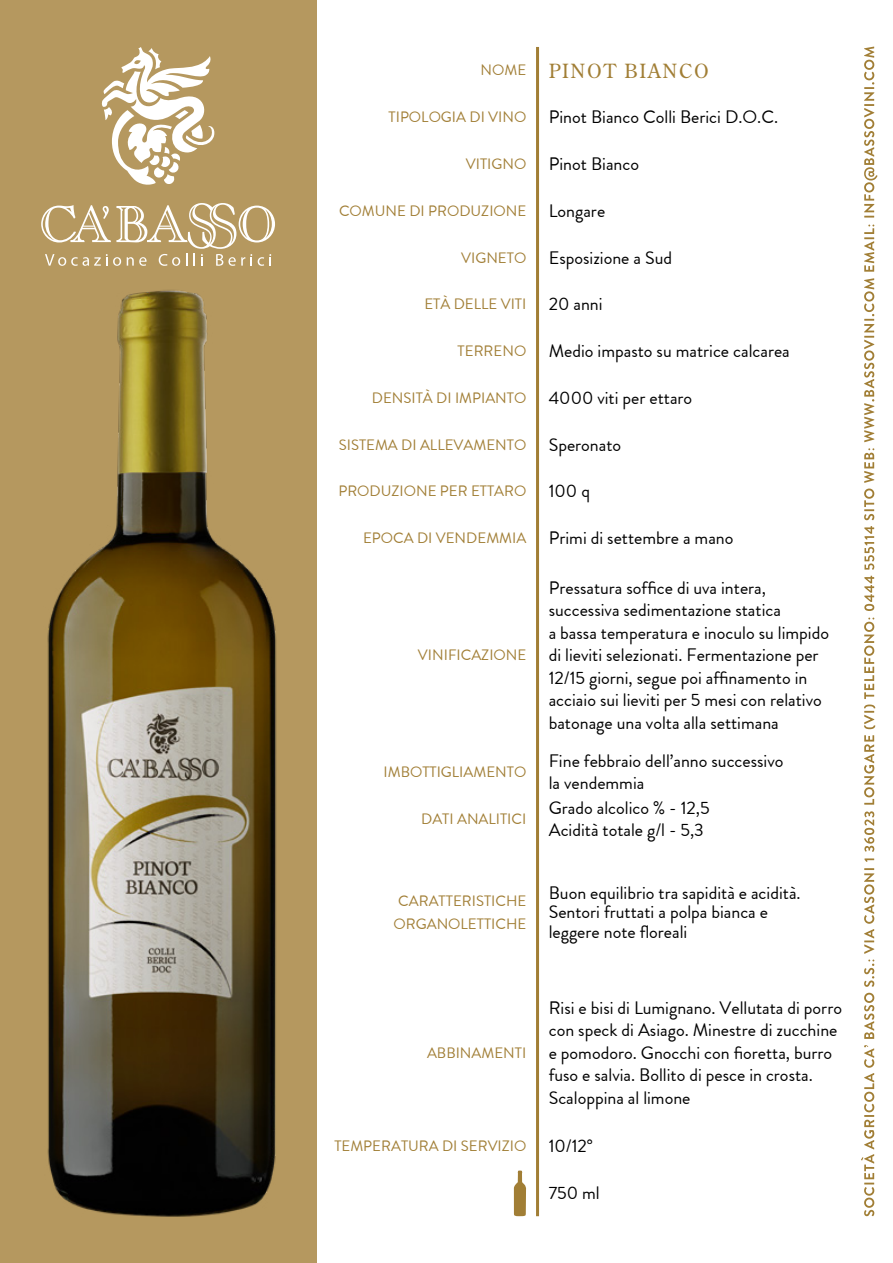
<style>
.page{position:relative;width:893px;height:1263px;background:#fff}
.page>*{position:absolute;margin:0;border:0;box-sizing:border-box;transform-origin:0 0}
.t1{font:19.5px "Century Old Style Std";letter-spacing:.09em;color:#a17e35}
.t2{font:18px/22.5px "Brandon Grotesque";color:#000}
.t3{font:15px/22.5px "Brandon Grotesque";color:#a17e35;text-align:center}
</style>
<div class="page">
<div style="left:0;top:0;width:316px;height:1263px;background:#b5985f"></div>
<img style="left:47px;top:290px;width:230px;height:927px">
<svg style="left:101px;top:47px;width:114px;height:138px"></svg>
<svg style="left:41px;top:203px;width:234px;height:63px"></svg>
<hr style="left:536px;top:47px;width:3px;height:1169px;background:#a17e35">
<svg style="left:861px;top:47px;width:16px;height:1169px"></svg>
<svg style="left:514px;top:1170px;width:12px;height:46px"></svg>
<p class="t3" style="left:481px;top:59px;width:47px">NOME</p>
<p class="t3" style="left:389px;top:106px;width:139px">TIPOLOGIA DI VINO</p>
<p class="t3" style="left:466px;top:153px;width:62px">VITIGNO</p>
<p class="t3" style="left:339px;top:199px;width:189px">COMUNE DI PRODUZIONE</p>
<p class="t3" style="left:461px;top:246px;width:67px">VIGNETO</p>
<p class="t3" style="left:424px;top:293px;width:103px">ETÀ DELLE VITI</p>
<p class="t3" style="left:458px;top:340px;width:70px">TERRENO</p>
<p class="t3" style="left:372px;top:387px;width:156px">DENSITÀ DI IMPIANTO</p>
<p class="t3" style="left:339px;top:433px;width:189px">SISTEMA DI ALLEVAMENTO</p>
<p class="t3" style="left:338px;top:480px;width:189px">PRODUZIONE PER ETTARO</p>
<p class="t3" style="left:363px;top:527px;width:165px">EPOCA DI VENDEMMIA</p>
<p class="t3" style="left:418px;top:644px;width:110px">VINIFICAZIONE</p>
<p class="t3" style="left:383px;top:761px;width:144px">IMBOTTIGLIAMENTO</p>
<p class="t3" style="left:421px;top:807px;width:107px">DATI ANALITICI</p>
<p class="t3" style="left:393px;top:890px;width:134px">CARATTERISTICHE<br>ORGANOLETTICHE</p>
<p class="t1" style="left:549px;top:58px;width:162px">PINOT BIANCO</p>
<p class="t2" style="left:549px;top:106px;width:231px">Pinot Bianco Colli Berici D.O.C.</p>
<p class="t2" style="left:549px;top:153px;width:92px">Pinot Bianco</p>
<p class="t2" style="left:549px;top:199px;width:58px">Longare</p>
<p class="t2" style="left:549px;top:246px;width:125px">Esposizione a Sud</p>
<p class="t2" style="left:549px;top:293px;width:55px">20 anni</p>
<p class="t2" style="left:549px;top:340px;width:243px">Medio impasto su matrice calcarea</p>
<p class="t2" style="left:549px;top:387px;width:145px">4000 viti per ettaro</p>
<p class="t2" style="left:549px;top:433px;width:74px">Speronato</p>
<p class="t2" style="left:549px;top:480px;width:43px">100 q</p>
<p class="t2" style="left:549px;top:527px;width:186px">Primi di settembre a mano</p>
<p class="t2" style="left:549px;top:576px;width:282px">Pressatura soffice di uva intera, successiva sedimentazione statica<br>a bassa temperatura e inoculo su limpido di lieviti selezionati. Fermentazione per 12/15 giorni, segue poi affinamento in acciaio sui lieviti per 5 mesi con relativo batonage una volta alla settimana</p>
<p class="t2" style="left:549px;top:749px;width:236px">Fine febbraio dell’anno successivo la vendemmia</p>
<p class="t2" style="left:549px;top:796px;width:162px">Grado alcolico % - 12,5<br>Acidità totale g/l - 5,3</p>
<p class="t2" style="left:549px;top:883px;width:253px;line-height:19.5px">Buon equilibrio tra sapidità e acidità.<br>Sentori fruttati a polpa bianca e leggere note floreali</p>
<p class="t3" style="left:427px;top:1041px;width:101px">ABBINAMENTI</p>
<p class="t3" style="left:334px;top:1135px;width:194px">TEMPERATURA DI SERVIZIO</p>
<p class="t2" style="left:549px;top:996px;width:295px">Risi e bisi di Lumignano. Vellutata di porro con speck di Asiago. Minestre di zucchine e pomodoro. Gnocchi con fioretta, burro fuso e salvia. Bollito di pesce in crosta.<br>Scaloppina al limone</p>
<p class="t2" style="left:549px;top:1135px;width:46px">10/12°</p>
<p class="t2" style="left:549px;top:1182px;width:53px">750 ml</p>
</div>
